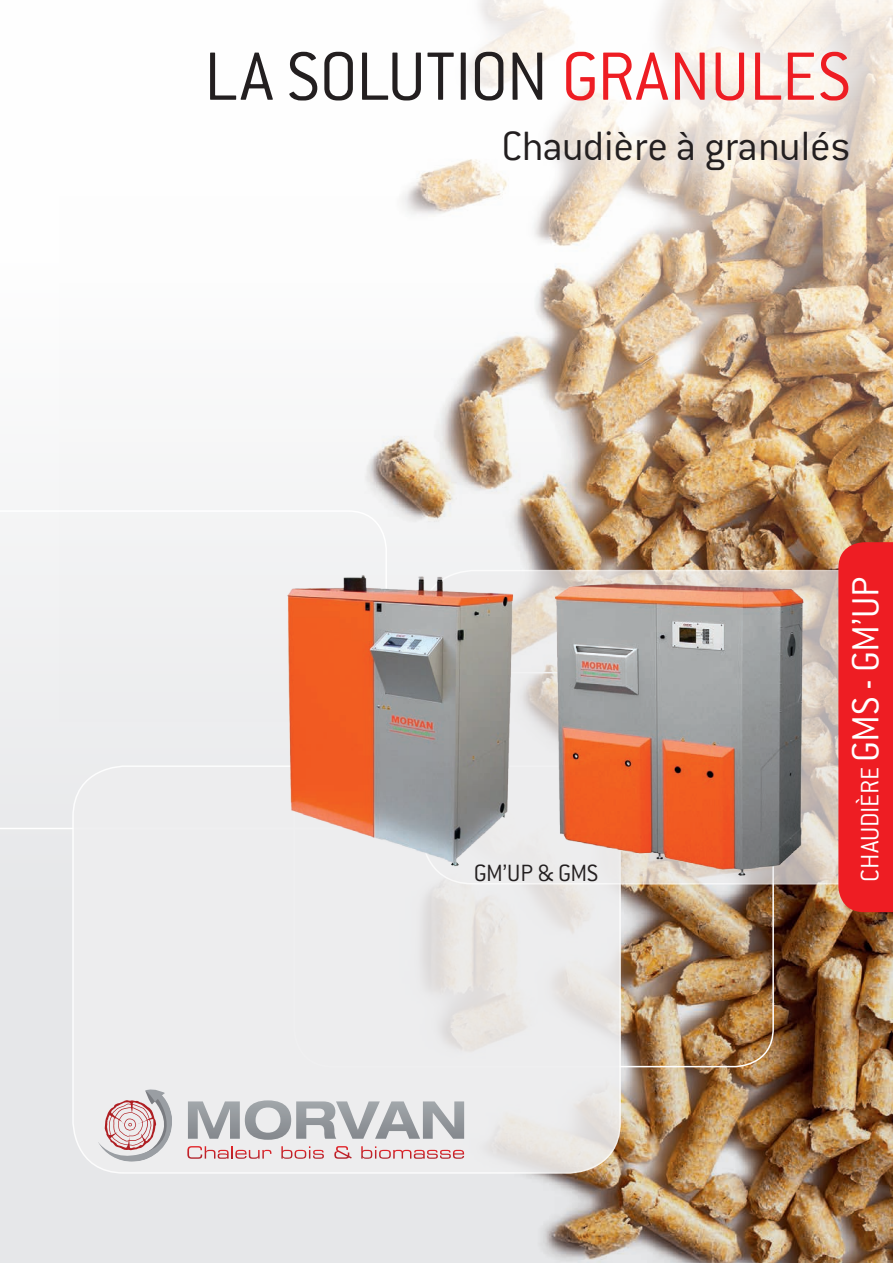
<style>
.page{position:relative;width:893px;height:1263px;background:#fff}
.page>*{position:absolute;margin:0;border:0;box-sizing:border-box;transform-origin:0 0}
.t1{font:300 75px "Conduit ITC";color:#231f20}
.t2{font:300 45px "Conduit ITC";color:#231f20}
.t3{font:300 27.75px "Conduit ITC";color:#fff}
.t4{font:300 25.8px "Conduit ITC";letter-spacing:-.025em;color:#231f20}
.s1{color:#ee1d23}
.s2{font-size:41.55px}
</style>
<div class="page">
<div style="left:0;top:479px;width:60px;height:784px;background:#e6e7e9"></div>
<img style="left:60px;top:229px;width:833px;height:1034px">
<div style="left:0;top:510px;width:387px;height:319px;background:#eff0f1"></div>
<div style="left:73px;top:766px;width:547px;height:407px;background:#eeeeef;border-radius:51px"></div>
<svg style="left:421px;top:570px;width:417px;height:314px"></svg>
<svg style="left:838px;top:542px;width:55px;height:370px;background:#ec262a"></svg>
<svg style="left:188px;top:1100px;width:276px;height:40px"></svg>
<svg style="left:187px;top:1146px;width:84px;height:13px"></svg>
<svg style="left:281px;top:1146px;width:43px;height:13px"></svg>
<svg style="left:334px;top:1146px;width:18px;height:13px"></svg>
<svg style="left:361px;top:1146px;width:103px;height:13px"></svg>
<svg style="left:98px;top:1089px;width:74px;height:73px"></svg>
<img style="left:553px;top:580px;width:254px;height:298px">
<img style="left:282px;top:572px;width:233px;height:298px">
<div style="left:151px;top:0;width:742px;height:229px;background:#fff;opacity:.57"></div>
<p class="t1" style="left:204px;top:36px;width:648px">LA SOLUTION <span class="s1">GRANULES</span></p>
<p class="t2" style="left:501px;top:121px;width:351px">Chaudière à granulés</p>
<p class="t4" style="left:474px;top:859px;width:126px">GM’UP &amp; GMS</p>
<p class="t3" style="left:855px;top:882px;width:306px;rotate:-90deg">CHAUDIÈRE <span class="s2">GMS - GM’UP</span></p>
</div>
